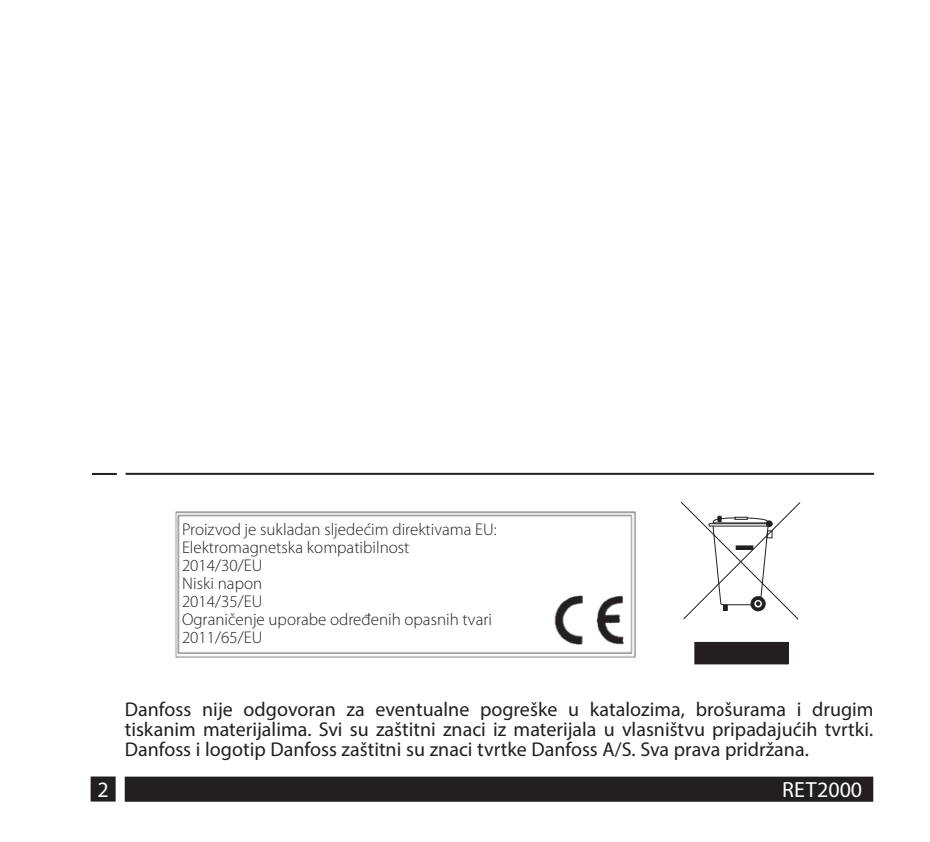
<style>
.page{position:relative;width:930px;height:842px;background:#fff}
.page>*{position:absolute;margin:0;border:0;box-sizing:border-box;transform-origin:0 0}
.t1{font:22px "Myriad Pro";letter-spacing:.005em;color:#fff}
.Normal{font:20px/20px "Myriad Pro";color:#231f20;text-align:justify}
.t2{font:300 16.8px "Myriad Pro";color:#231f20}
</style>
<div class="page">
<div style="left:126px;top:778px;width:746px;height:23px;background:#231f20"></div>
<div style="left:125px;top:777px;width:748px;height:25px;border:2px solid #231f20"></div>
<div style="left:92px;top:777px;width:23px;height:23px;background:#231f20"></div>
<div style="left:91px;top:776px;width:25px;height:25px;border:2px solid #231f20"></div>
<img style="left:175px;top:511px;width:461px;height:147px">
<hr style="left:126px;top:473px;width:748px;height:2px;background:#231f20">
<hr style="left:92px;top:473px;width:25px;height:2px;background:#231f20">
<svg style="left:681px;top:502px;width:120px;height:118px"></svg>
<div style="left:695px;top:642px;width:93px;height:22px;background:#231f20"></div>
<svg style="left:182px;top:522px;width:385px;height:126px"></svg>
<p class="t2" style="left:182px;top:520px;width:316px">Proizvod je sukladan sljedećim direktivama EU:</p>
<p class="t2" style="left:182px;top:538px;width:229px">Elektromagnetska kompatibilnost</p>
<p class="t2" style="left:182px;top:556px;width:82px">2014/30/EU</p>
<p class="t2" style="left:182px;top:574px;width:82px">Niski napon</p>
<p class="t2" style="left:182px;top:592px;width:82px">2014/35/EU</p>
<p class="t2" style="left:182px;top:610px;width:311px">Ograničenje uporabe određenih opasnih tvari</p>
<p class="t2" style="left:182px;top:628px;width:82px">2011/65/EU</p>
<p class="t1" style="left:97px;top:775px;width:13px">2</p>
<p class="Normal" style="left:125px;top:699px;width:750px">Danfoss nije odgovoran za eventualne pogreške u katalozima, brošurama i drugim tiskanim materijalima. Svi su zaštitni znaci iz materijala u vlasništvu pripadajućih tvrtki.<br>Danfoss i logotip Danfoss zaštitni su znaci tvrtke Danfoss A/S. Sva prava pridržana.</p>
<p class="t1" style="left:782px;top:775px;width:82px">RET2000</p>
</div>
